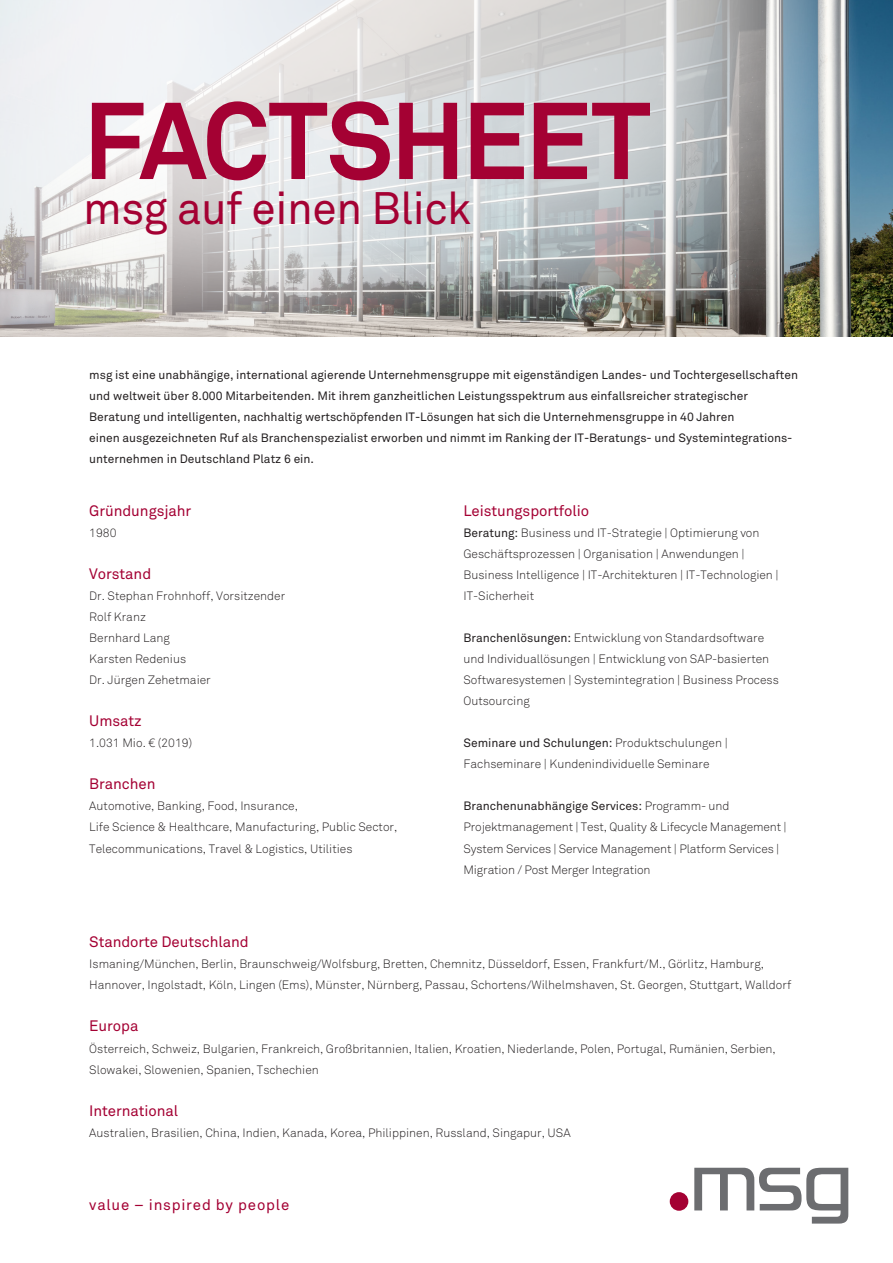
<style>
.page{position:relative;width:893px;height:1263px;background:#fff}
.page>*{position:absolute;margin:0;border:0;box-sizing:border-box;transform-origin:0 0}
.t1{font:700 107.55px "Akkurat Pro";letter-spacing:-.03em;color:#a40133}
.t2{font:45px "Akkurat Pro";letter-spacing:-.01em;color:#a40133}
.Blocksatz_Fließtext{font:15px "Akkurat Std";letter-spacing:-.005em;color:#a40133}
.Blocksatz_Fließtext-2{font:15px "Akkurat Std";letter-spacing:.05em;color:#a40133}
.Blocksatz_Fließtext-3{font:300 12px "Akkurat Std";color:#231f20}
.Blocksatz_Fließtext-4{font:12px/21px "Akkurat Std";color:#231f20}
.s1{font-weight:400}
.s2{font-weight:300}
</style>
<div class="page">
<img style="left:863px;top:0;width:30px;height:337px">
<svg style="left:0;top:0;width:863px;height:337px;background:#c5c8c8"></svg>
<div style="left:670px;top:1192px;width:18px;height:19px;background:#a40133;border-radius:50%"></div>
<svg style="left:694px;top:1168px;width:154px;height:55px"></svg>
<p class="t1" style="left:83px;top:74px;width:569px">FACTSHEET</p>
<p class="t2" style="left:83px;top:182px;width:389px">msg auf einen Blick</p>
<p class="Blocksatz_Fließtext-4" style="left:89px;top:364px;width:710px">msg ist eine unabhängige, international agierende Unternehmensgruppe mit eigenständigen Landes- und Tochtergesellschaften</p>
<p class="Blocksatz_Fließtext-4" style="left:89px;top:385px;width:660px">und weltweit über 8.000 Mitarbeitenden. Mit ihrem ganzheitlichen Leistungsspektrum aus einfallsreicher strategischer</p>
<p class="Blocksatz_Fließtext-4" style="left:89px;top:406px;width:647px">Beratung und intelligenten, nachhaltig wertschöpfenden IT-Lösungen hat sich die Unternehmensgruppe in 40 Jahren</p>
<p class="Blocksatz_Fließtext-4" style="left:89px;top:427px;width:705px">einen ausgezeichneten Ruf als Branchenspezialist erworben und nimmt im Ranking der IT-Beratungs- und Systemintegrations&shy;unternehmen in Deutschland Platz 6 ein.</p>
<p class="Blocksatz_Fließtext" style="left:89px;top:502px;width:104px">Gründungsjahr</p>
<p class="Blocksatz_Fließtext-3" style="left:89px;top:525px;width:29px">1980</p>
<p class="Blocksatz_Fließtext" style="left:89px;top:565px;width:63px">Vorstand</p>
<p class="Blocksatz_Fließtext-3" style="left:89px;top:589px;width:197px">Dr. Stephan Frohnhoff, Vorsitzender</p>
<p class="Blocksatz_Fließtext-3" style="left:89px;top:610px;width:58px">Rolf Kranz</p>
<p class="Blocksatz_Fließtext-3" style="left:89px;top:631px;width:82px">Bernhard Lang</p>
<p class="Blocksatz_Fließtext-3" style="left:89px;top:652px;width:98px">Karsten Redenius</p>
<p class="Blocksatz_Fließtext-3" style="left:89px;top:673px;width:123px">Dr. Jürgen Zehetmaier</p>
<p class="Blocksatz_Fließtext" style="left:89px;top:712px;width:54px">Umsatz</p>
<p class="Blocksatz_Fließtext-3" style="left:89px;top:736px;width:104px">1.031 Mio. € (2019)</p>
<p class="Blocksatz_Fließtext" style="left:89px;top:775px;width:68px">Branchen</p>
<p class="Blocksatz_Fließtext-3" style="left:89px;top:799px;width:210px">Automotive, Banking, Food, Insurance,</p>
<p class="Blocksatz_Fließtext-3" style="left:89px;top:820px;width:310px">Life Science &amp; Healthcare, Manufacturing, Public Sector,</p>
<p class="Blocksatz_Fließtext-3" style="left:89px;top:841px;width:265px">Telecommunications, Travel &amp; Logistics, Utilities</p>
<p class="Blocksatz_Fließtext" style="left:463px;top:502px;width:127px">Leistungsportfolio</p>
<p class="Blocksatz_Fließtext-3" style="left:463px;top:525px;width:297px"><span class="s1">Beratung:</span> Business und IT-Strategie | Optimierung von</p>
<p class="Blocksatz_Fließtext-3" style="left:463px;top:546px;width:283px">Geschäftsprozessen | Organisation | Anwendungen |</p>
<p class="Blocksatz_Fließtext-3" style="left:463px;top:567px;width:317px">Business Intelligence | IT-Architekturen | IT-Technologien |</p>
<p class="Blocksatz_Fließtext-3" style="left:463px;top:589px;width:72px">IT-Sicherheit</p>
<p class="Blocksatz_Fließtext-3" style="left:463px;top:631px;width:302px"><span class="s1">Branchenlösungen:</span> Entwicklung von Standardsoftware</p>
<p class="Blocksatz_Fließtext-3" style="left:463px;top:652px;width:307px">und Individuallösungen | Entwicklung von SAP-basierten</p>
<p class="Blocksatz_Fließtext-3" style="left:463px;top:673px;width:317px">Softwaresystemen | Systemintegration | Business Process</p>
<p class="Blocksatz_Fließtext-3" style="left:463px;top:694px;width:68px">Outsourcing</p>
<p class="Blocksatz_Fließtext-4" style="left:463px;top:733px;width:266px">Seminare und Schulungen: <span class="s2">Produktschulungen |</span></p>
<p class="Blocksatz_Fließtext-3" style="left:463px;top:757px;width:247px">Fachseminare | Kundenindividuelle Seminare</p>
<p class="Blocksatz_Fließtext-4" style="left:463px;top:796px;width:267px">Branchenunabhängige Services: <span class="s2">Programm- und</span></p>
<p class="Blocksatz_Fließtext-3" style="left:463px;top:820px;width:325px">Projektmanagement | Test, Quality &amp; Lifecycle Management |</p>
<p class="Blocksatz_Fließtext-3" style="left:463px;top:841px;width:317px">System Services | Service Management | Platform Services |</p>
<p class="Blocksatz_Fließtext-3" style="left:463px;top:862px;width:189px">Migration / Post Merger Integration</p>
<p class="Blocksatz_Fließtext" style="left:89px;top:933px;width:161px">Standorte Deutschland</p>
<p class="Blocksatz_Fließtext-3" style="left:89px;top:957px;width:676px">Ismaning/München, Berlin, Braunschweig/Wolfsburg, Bretten, Chemnitz, Düsseldorf, Essen, Frankfurt/M., Görlitz, Hamburg,</p>
<p class="Blocksatz_Fließtext-3" style="left:89px;top:978px;width:703px">Hannover, Ingolstadt, Köln, Lingen (Ems), Münster, Nürnberg, Passau, Schortens/Wilhelmshaven, St. Georgen, Stuttgart, Walldorf</p>
<p class="Blocksatz_Fließtext" style="left:89px;top:1017px;width:51px">Europa</p>
<p class="Blocksatz_Fließtext-3" style="left:89px;top:1041px;width:688px">Österreich, Schweiz, Bulgarien, Frankreich, Großbritannien, Italien, Kroatien, Niederlande, Polen, Portugal, Rumänien, Serbien,</p>
<p class="Blocksatz_Fließtext-3" style="left:89px;top:1062px;width:231px">Slowakei, Slowenien, Spanien, Tschechien</p>
<p class="Blocksatz_Fließtext" style="left:89px;top:1102px;width:90px">International</p>
<p class="Blocksatz_Fließtext-3" style="left:89px;top:1125px;width:483px">Australien, Brasilien, China, Indien, Kanada, Korea, Philippinen, Russland, Singapur, USA</p>
<p class="Blocksatz_Fließtext-2" style="left:89px;top:1196px;width:201px">value – inspired by people</p>
</div>
